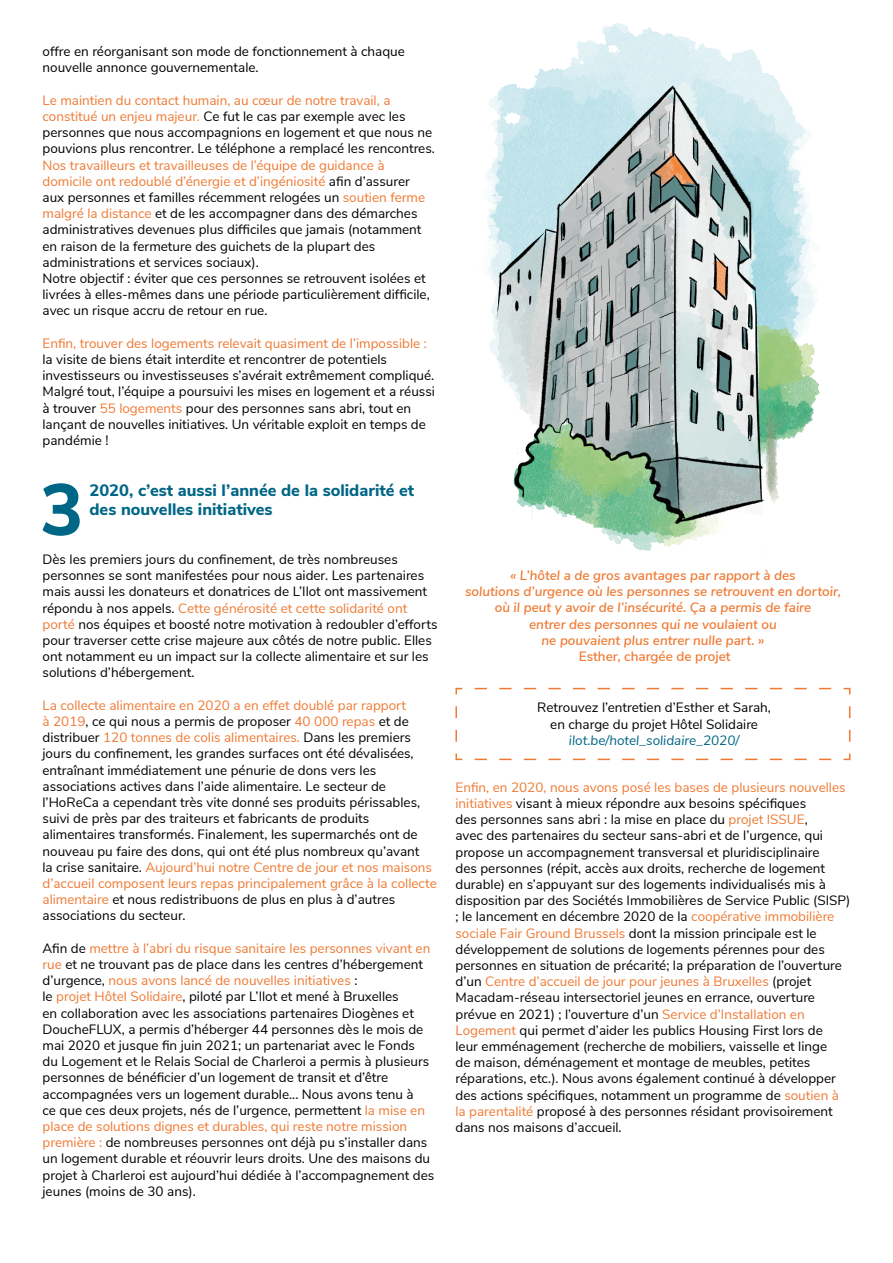
<style>
.page{position:relative;width:893px;height:1263px;background:#fff}
.page>*{position:absolute;margin:0;border:0;box-sizing:border-box;transform-origin:0 0}
.t1{font:800 72.6px "Nunito Sans";color:#006686}
.t2{font:800 16.5px/19.8px "Nunito Sans";color:#006686}
.t3{font:13.5px/16.2px "Nunito Sans";color:#000}
.t4{font:italic 600 13.5px/16.2px "Nunito Sans";color:#ef7a33;text-align:center}
.t5{font:13.5px "Nunito Sans";color:#ef7a33}
.t6{font:italic 13.5px "Nunito Sans";color:#006686}
.t7{font:600 13.5px "Nunito Sans";color:#ef7a33}
.s1{color:#ef7a33}
</style>
<div class="page">
<img style="left:485px;top:23px;width:335px;height:528px">
<svg style="left:455px;top:687px;width:396px;height:74px"></svg>
<p class="t3" style="left:43px;top:43px;width:364px">offre en réorganisant son mode de fonctionnement à chaque nouvelle annonce gouvernementale.</p>
<p class="t3" style="left:43px;top:91px;width:394px"><span class="s1">Le maintien du contact humain, au cœur de notre travail, a constitué un enjeu majeur.</span> Ce fut le cas par exemple avec les personnes que nous accompagnions en logement et que nous ne pouvions plus rencontrer. Le téléphone a remplacé les rencontres.</p>
<p class="t3" style="left:43px;top:156px;width:389px"><span class="s1">Nos travailleurs et travailleuses de l’équipe de guidance à domicile ont redoublé d’énergie et d’ingéniosité</span> afin d’assurer aux personnes et familles récemment relogées un <span class="s1">soutien ferme malgré la distance</span> et de les accompagner dans des démarches administratives devenues plus difficiles que jamais (notamment en raison de la fermeture des guichets de la plupart des administrations et services sociaux).<br>Notre objectif : éviter que ces personnes se retrouvent isolées et livrées à elles-mêmes dans une période particulièrement difficile, avec un risque accru de retour en rue.</p>
<p class="t5" style="left:43px;top:333px;width:386px">Enfin, trouver des logements relevait quasiment de l’impossible :</p>
<p class="t3" style="left:43px;top:350px;width:394px">la visite de biens était interdite et rencontrer de potentiels investisseurs ou investisseuses s’avérait extrêmement compliqué.<br>Malgré tout, l’équipe a poursuivi les mises en logement et a réussi à trouver <span class="s1">55 logements</span> pour des personnes sans abri, tout en lançant de nouvelles initiatives. Un véritable exploit en temps de pandémie !</p>
<h1 class="t1" style="left:40px;top:457px;width:45px">3</h1>
<p class="t2" style="left:89px;top:479px;width:326px">2020, c’est aussi l’année de la solidarité et des nouvelles initiatives</p>
<p class="t3" style="left:43px;top:550px;width:396px">Dès les premiers jours du confinement, de très nombreuses personnes se sont manifestées pour nous aider. Les partenaires mais aussi les donateurs et donatrices de L’Ilot ont massivement répondu à nos appels. <span class="s1">Cette générosité et cette solidarité ont porté</span> nos équipes et boosté notre motivation à redoubler d’efforts pour traverser cette crise majeure aux côtés de notre public. Elles ont notamment eu un impact sur la collecte alimentaire et sur les solutions d’hébergement.</p>
<p class="t3" style="left:43px;top:696px;width:396px"><span class="s1">La collecte alimentaire en 2020 a en effet doublé par rapport<br>à 2019</span>, ce qui nous a permis de proposer <span class="s1">40 000 repas</span> et de distribuer <span class="s1">120 tonnes de colis alimentaires.</span> Dans les premiers jours du confinement, les grandes surfaces ont été dévalisées, entraînant immédiatement une pénurie de dons vers les associations actives dans l’aide alimentaire. Le secteur de l’HoReCa a cependant très vite donné ses produits périssables, suivi de près par des traiteurs et fabricants de produits alimentaires transformés. Finalement, les supermarchés ont de nouveau pu faire des dons, qui ont été plus nombreux qu’avant<br>la crise sanitaire. <span class="s1">Aujourd’hui notre Centre de jour et nos maisons d’accueil composent leurs repas principalement grâce à la collecte alimentaire</span> et nous redistribuons de plus en plus à d’autres associations du secteur.</p>
<p class="t3" style="left:43px;top:939px;width:393px">Afin de <span class="s1">mettre à l’abri du risque sanitaire les personnes vivant en rue</span> et ne trouvant pas de place dans les centres d’hébergement d’urgence, <span class="s1">nous avons lancé de nouvelles initiatives</span> :<br>le <span class="s1">projet Hôtel Solidaire</span>, piloté par L’Ilot et mené à Bruxelles<br>en collaboration avec les associations partenaires Diogènes et DoucheFLUX, a permis d’héberger 44 personnes dès le mois de mai 2020 et jusque fin juin 2021; un partenariat avec le Fonds<br>du Logement et le Relais Social de Charleroi a permis à plusieurs personnes de bénéficier d’un logement de transit et d’être accompagnées vers un logement durable... Nous avons tenu à<br>ce que ces deux projets, nés de l’urgence, permettent <span class="s1">la mise en place de solutions dignes et durables, qui reste notre mission première :</span> de nombreuses personnes ont déjà pu s’installer dans un logement durable et réouvrir leurs droits. Une des maisons du projet à Charleroi est aujourd’hui dédiée à l’accompagnement des jeunes (moins de 30 ans).</p>
<p class="t4" style="left:465px;top:566px;width:377px">« L’hôtel a de gros avantages par rapport à des<br>solutions d’urgence où les personnes se retrouvent en dortoir, où il peut y avoir de l’insécurité. Ça a permis de faire<br>entrer des personnes qui ne voulaient ou<br>ne pouvaient plus entrer nulle part. »</p>
<p class="t7" style="left:579px;top:646px;width:153px">Esther, chargée de projet</p>
<p class="t3" style="left:537px;top:699px;width:235px;text-align:center">Retrouvez l’entretien d’Esther et Sarah, en charge du projet Hôtel Solidaire</p>
<p class="t6" style="left:569px;top:730px;width:172px">ilot.be/hotel_solidaire_2020/</p>
<p class="t3" style="left:455px;top:778px;width:396px"><span class="s1">Enfin, en 2020, nous avons posé les bases de plusieurs nouvelles initiatives</span> visant à mieux répondre aux besoins spécifiques<br>des personnes sans abri : la mise en place du <span class="s1">projet ISSUE</span>,<br>avec des partenaires du secteur sans-abri et de l’urgence, qui propose un accompagnement transversal et pluridisciplinaire<br>des personnes (répit, accès aux droits, recherche de logement durable) en s’appuyant sur des logements individualisés mis à disposition par des Sociétés Immobilières de Service Public (SISP) ; le lancement en décembre 2020 de la <span class="s1">coopérative immobilière sociale Fair Ground Brussels</span> dont la mission principale est le développement de solutions de logements pérennes pour des personnes en situation de précarité; la préparation de l’ouverture d’un <span class="s1">Centre d’accueil de jour pour jeunes à Bruxelles</span> (projet Macadam-réseau intersectoriel jeunes en errance, ouverture prévue en 2021) ; l’ouverture d’un <span class="s1">Service d’Installation en Logement</span> qui permet d’aider les publics Housing First lors de<br>leur emménagement (recherche de mobiliers, vaisselle et linge<br>de maison, déménagement et montage de meubles, petites réparations, etc.). Nous avons également continué à développer des actions spécifiques, notamment un programme de <span class="s1">soutien à la parentalité</span> proposé à des personnes résidant provisoirement dans nos maisons d’accueil.</p>
</div>
